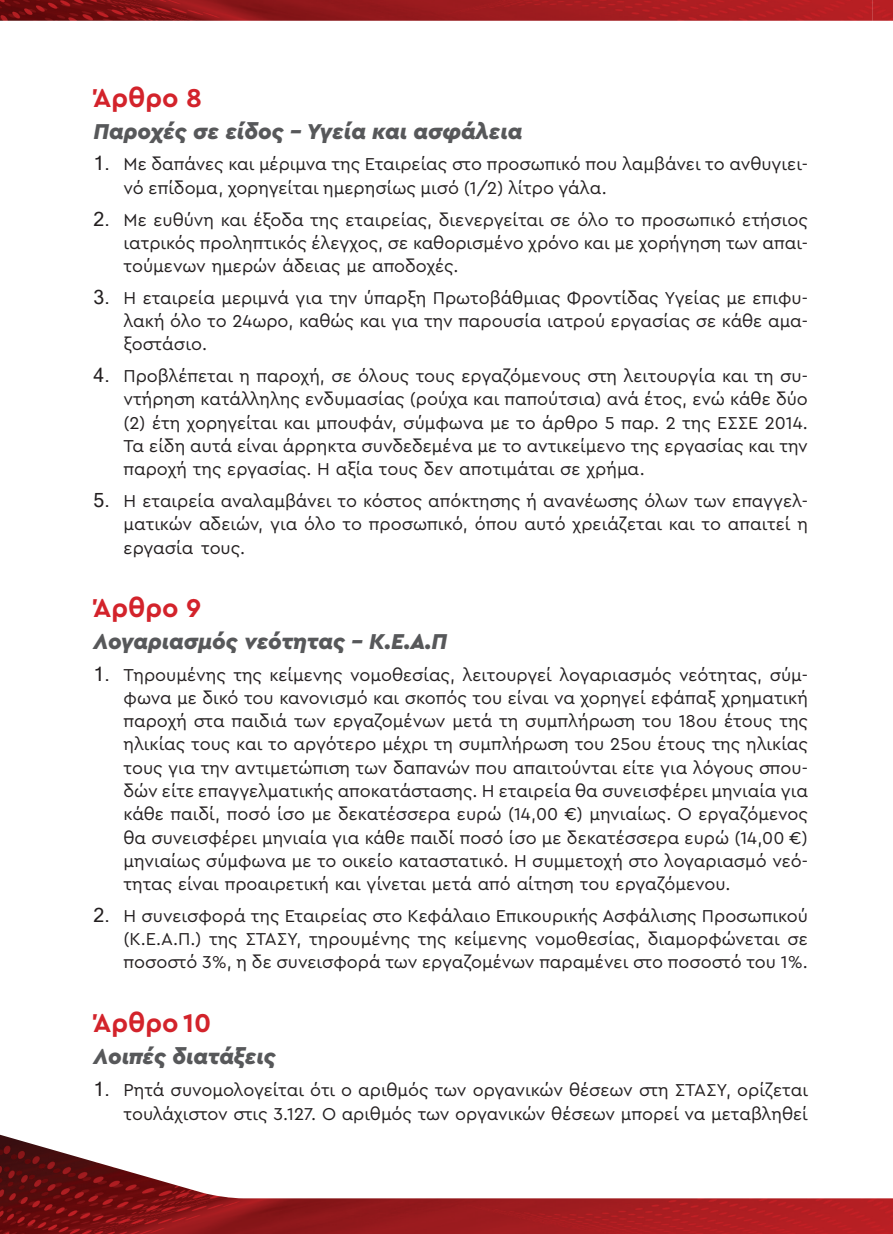
<style>
.page{position:relative;width:893px;height:1234px;background:#fff}
.page>*{position:absolute;margin:0;border:0;box-sizing:border-box;transform-origin:0 0}
.Heading_1{font:700 27px "Cera Pro";color:#d3232b}
.Heading_2{font:italic 900 22.5px "Cera Pro";color:#57585a}
.t1{font:18px/23.2px "Cera Pro";color:#231f20;text-align:justify}
.s1{font-family:"Microsoft Sans Serif";font-size:19.5px}
</style>
<div class="page">
<img style="left:0;top:1134px;width:892px;height:99px">
<img style="left:892px;top:1198px;width:1px;height:35px">
<img style="left:873px;top:0;width:20px;height:21px">
<img style="left:0;top:0;width:873px;height:21px">
<p class="Heading_1" style="left:94px;top:80px;width:110px">Άρθρο 8</p>
<p class="Heading_2" style="left:94px;top:116px;width:430px">Παροχές σε είδος - Υγεία και ασφάλεια</p>
<p class="t1" style="left:124px;top:152px;width:686px;text-indent:-30px"><span class="s1">1.</span> Με δαπάνες και μέριμνα της Εταιρείας στο προσωπικό που λαμβάνει το ανθυγιει&shy;νό επίδομα, χορηγείται ημερησίως μισό (1/2) λίτρο γάλα.</p>
<p class="t1" style="left:124px;top:207px;width:686px;text-indent:-30px"><span class="s1">2.</span> Με ευθύνη και έξοδα της εταιρείας, διενεργείται σε όλο το προσωπικό ετήσιος ιατρικός προληπτικός έλεγχος, σε καθορισμένο χρόνο και με χορήγηση των απαι&shy;τούμενων ημερών άδειας με αποδοχές.</p>
<p class="t1" style="left:124px;top:285px;width:686px;text-indent:-30px"><span class="s1">3.</span> Η εταιρεία μεριμνά για την ύπαρξη Πρωτοβάθμιας Φροντίδας Υγείας με επιφυ&shy;λακή όλο το 24ωρο, καθώς και για την παρουσία ιατρού εργασίας σε κάθε αμα&shy;ξοστάσιο.</p>
<p class="t1" style="left:124px;top:363px;width:686px;text-indent:-30px"><span class="s1">4.</span> Προβλέπεται η παροχή, σε όλους τους εργαζόμενους στη λειτουργία και τη συ&shy;ντήρηση κατάλληλης ενδυμασίας (ρούχα και παπούτσια) ανά έτος, ενώ κάθε δύο (2) έτη χορηγείται και μπουφάν, σύμφωνα με το άρθρο 5 παρ. 2 της ΕΣΣΕ 2014.<br>Τα είδη αυτά είναι άρρηκτα συνδεδεμένα με το αντικείμενο της εργασίας και την παροχή της εργασίας. Η αξία τους δεν αποτιμάται σε χρήμα.</p>
<p class="t1" style="left:124px;top:488px;width:686px;text-indent:-30px"><span class="s1">5.</span> Η εταιρεία αναλαμβάνει το κόστος απόκτησης ή ανανέωσης όλων των επαγγελ&shy;ματικών αδειών, για όλο το προσωπικό, όπου αυτό χρειάζεται και το απαιτεί η εργασία τους.</p>
<p class="Heading_1" style="left:94px;top:590px;width:109px">Άρθρο 9</p>
<p class="Heading_2" style="left:94px;top:626px;width:355px">Λογαριασμός νεότητας – Κ.Ε.Α.Π</p>
<p class="t1" style="left:124px;top:662px;width:686px;text-indent:-30px"><span class="s1">1.</span> Τηρουμένης της κείμενης νομοθεσίας, λειτουργεί λογαριασμός νεότητας, σύμ&shy;φωνα με δικό του κανονισμό και σκοπός του είναι να χορηγεί εφάπαξ χρηματική παροχή στα παιδιά των εργαζομένων μετά τη συμπλήρωση του 18ου έτους της ηλικίας τους και το αργότερο μέχρι τη συμπλήρωση του 25ου έτους της ηλικίας τους για την αντιμετώπιση των δαπανών που απαιτούνται είτε για λόγους σπου&shy;δών είτε επαγγελματικής αποκατάστασης. Η εταιρεία θα συνεισφέρει μηνιαία για κάθε παιδί, ποσό ίσο με δεκατέσσερα ευρώ (14,00 €) μηνιαίως. Ο εργαζόμενος θα συνεισφέρει μηνιαία για κάθε παιδί ποσό ίσο με δεκατέσσερα ευρώ (14,00 €) μηνιαίως σύμφωνα με το οικείο καταστατικό. Η συμμετοχή στο λογαριασμό νεό&shy;τητας είναι προαιρετική και γίνεται μετά από αίτηση του εργαζόμενου.</p>
<p class="t1" style="left:124px;top:903px;width:686px;text-indent:-30px"><span class="s1">2.</span> Η συνεισφορά της Εταιρείας στο Κεφάλαιο Επικουρικής Ασφάλισης Προσωπικού (Κ.Ε.Α.Π.) της ΣΤΑΣΥ, τηρουμένης της κείμενης νομοθεσίας, διαμορφώνεται σε ποσοστό 3%, η δε συνεισφορά των εργαζομένων παραμένει στο ποσοστό του 1%.</p>
<p class="Heading_1" style="left:94px;top:1004px;width:119px">Άρθρο 10</p>
<p class="Heading_2" style="left:94px;top:1040px;width:184px">Λοιπές διατάξεις</p>
<p class="t1" style="left:94px;top:1077px;width:716px;line-height:24px;text-align:right"><span class="s1">1.</span> Ρητά συνομολογείται ότι ο αριθμός των οργανικών θέσεων στη ΣΤΑΣΥ, ορίζεται τουλάχιστον στις 3.127. Ο αριθμός των οργανικών θέσεων μπορεί να μεταβληθεί</p>
</div>
